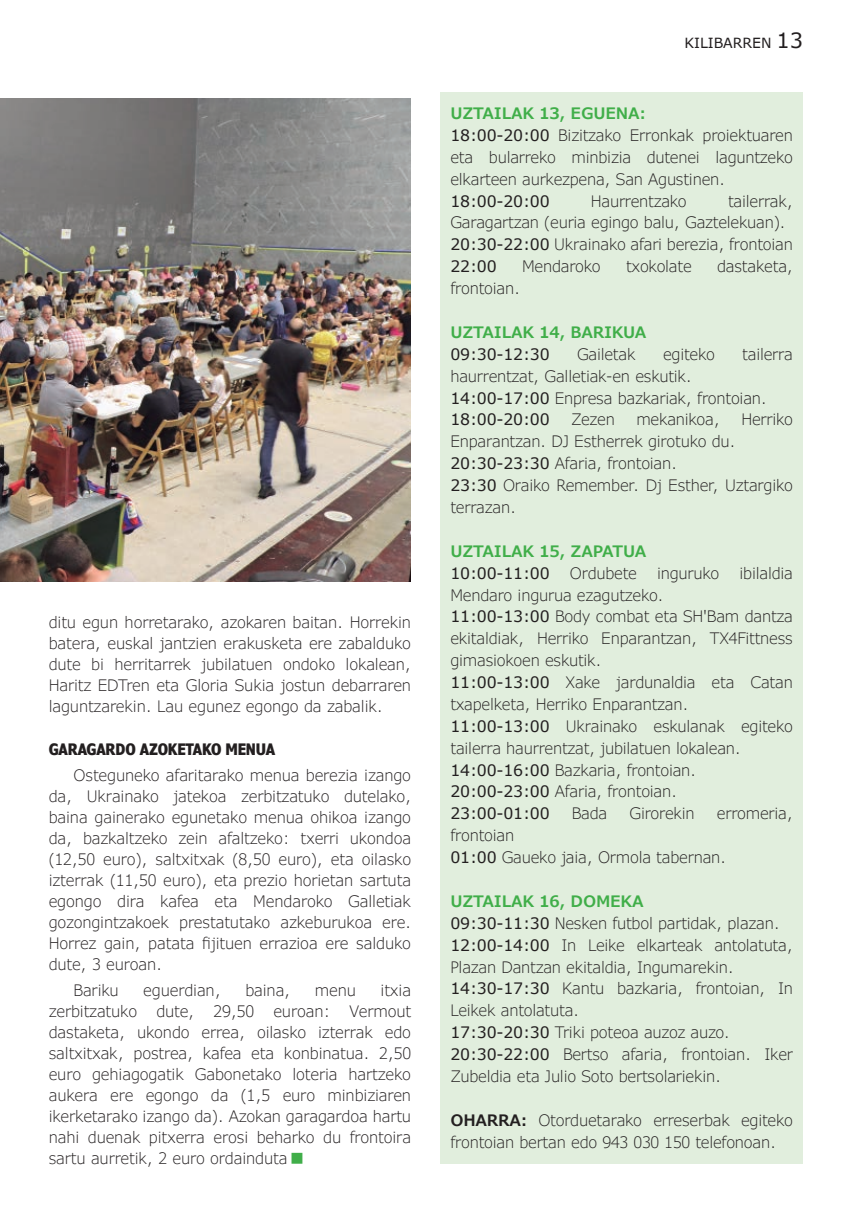
<style>
.page{position:relative;width:854px;height:1216px;background:#fff}
.page>*{position:absolute;margin:0;border:0;box-sizing:border-box;transform-origin:0 0}
.t1{font:300 15.75px/21px "Verdana Pro";letter-spacing:-.015em;color:#231f20}
.t2{font:600 15.75px "Verdana Pro";letter-spacing:-.015em;color:#40ae49}
.t3{font:15.75px "Verdana Pro";letter-spacing:-.015em;color:#231f20}
.t4{font:700 condensed 15.75px "Verdana Pro";letter-spacing:-.01em;color:#231f20}
.t5{font:14px "Verdana Pro";color:#231f20}
.s1{font-size:21px}
.s2{font-weight:400}
.s3{font-weight:600}
</style>
<div class="page">
<img style="left:0;top:98px;width:410px;height:483px">
<div style="left:440px;top:92px;width:362px;height:1071px;background:#e1eedd"></div>
<p class="t1" style="left:49px;top:612px;width:364px;text-align:justify">ditu egun horretarako, azokaren baitan. Horrekin batera, euskal jantzien erakusketa ere zabalduko dute bi herritarrek jubilatuen ondoko lokalean, Haritz EDTren eta Gloria Sukia jostun debarraren laguntzarekin. Lau egunez egongo da zabalik.</p>
<p class="t4" style="left:49px;top:739px;width:228px">GARAGARDO AZOKETAKO MENUA</p>
<p class="t1" style="left:49px;top:765px;width:364px;text-align:justify;text-indent:25px">Osteguneko afaritarako menua berezia izango da, Ukrainako jatekoa zerbitzatuko dutelako, baina gainerako egunetako menua ohikoa izango da, bazkaltzeko zein afaltzeko: txerri ukondoa (12,50 euro), saltxitxak (8,50 euro), eta oilasko izterrak (11,50 euro), eta prezio horietan sartuta egongo dira kafea eta Mendaroko Galletiak gozongintzakoek prestatutako azkeburukoa ere.<br>Horrez gain, patata fijituen errazioa ere salduko dute, 3 euroan.</p>
<p class="t1" style="left:73px;top:980px;width:47px">Bariku</p>
<p class="t1" style="left:143px;top:980px;width:79px">eguerdian,</p>
<p class="t1" style="left:245px;top:980px;width:47px">baina,</p>
<p class="t1" style="left:315px;top:980px;width:43px">menu</p>
<p class="t1" style="left:49px;top:980px;width:364px;text-align:justify;text-indent:332px">itxia zerbitzatuko dute, 29,50 euroan: Vermout dastaketa, ukondo errea, oilasko izterrak edo saltxitxak, postrea, kafea eta konbinatua. 2,50 euro gehiagogatik Gabonetako loteria hartzeko aukera ere egongo da (1,5 euro minbiziaren ikerketarako izango da). Azokan garagardoa hartu nahi duenak pitxerra erosi beharko du frontoira sartu aurretik, 2 euro ordainduta</p>
<p class="t5" style="left:684px;top:34px;width:120px">KILIBARREN <span class="s1">13</span></p>
<p class="t2" style="left:450px;top:103px;width:197px">UZTAILAK 13, EGUENA:</p>
<p class="t1" style="left:450px;top:124px;width:344px;line-height:21.9px;text-align:justify"><span class="s2">18:00-20:00</span> Bizitzako Erronkak proiektuaren eta bularreko minbizia dutenei laguntzeko elkarteen aurkezpena, San Agustinen.</p>
<p class="t3" style="left:450px;top:191px;width:101px">18:00-20:00</p>
<p class="t1" style="left:590px;top:190px;width:97px">Haurrentzako</p>
<p class="t1" style="left:450px;top:190px;width:344px;line-height:21.9px;text-indent:277px">tailerrak,<br>Garagartzan (euria egingo balu, Gaztelekuan).</p>
<p class="t1" style="left:450px;top:234px;width:344px"><span class="s2">20:30-22:00</span> Ukrainako afari berezia, frontoian</p>
<p class="t3" style="left:450px;top:256px;width:48px">22:00</p>
<p class="t1" style="left:522px;top:256px;width:80px">Mendaroko</p>
<p class="t1" style="left:626px;top:256px;width:67px">txokolate</p>
<p class="t1" style="left:717px;top:256px;width:77px">dastaketa,</p>
<p class="t1" style="left:450px;top:278px;width:71px">frontoian.</p>
<p class="t2" style="left:450px;top:322px;width:197px">UZTAILAK 14, BARIKUA</p>
<p class="t3" style="left:450px;top:344px;width:101px">09:30-12:30</p>
<p class="t1" style="left:577px;top:344px;width:60px">Gailetak</p>
<p class="t1" style="left:663px;top:344px;width:53px">egiteko</p>
<p class="t1" style="left:742px;top:344px;width:52px">tailerra</p>
<p class="t1" style="left:450px;top:365px;width:243px">haurrentzat, Galletiak-en eskutik.</p>
<p class="t1" style="left:450px;top:387px;width:318px"><span class="s2">14:00-17:00</span> Enpresa bazkariak, frontoian.</p>
<p class="t3" style="left:450px;top:409px;width:101px">18:00-20:00</p>
<p class="t1" style="left:571px;top:409px;width:45px">Zezen</p>
<p class="t1" style="left:636px;top:409px;width:85px">mekanikoa,</p>
<p class="t1" style="left:741px;top:409px;width:53px">Herriko</p>
<p class="t1" style="left:450px;top:431px;width:286px">Enparantzan. DJ Estherrek girotuko du.</p>
<p class="t1" style="left:450px;top:453px;width:228px"><span class="s2">20:30-23:30</span> Afaria, frontoian.</p>
<p class="t1" style="left:450px;top:474px;width:344px;line-height:21.9px"><span class="s2">23:30</span> Oraiko Remember. Dj Esther, Uztargiko terrazan.</p>
<p class="t2" style="left:450px;top:541px;width:197px">UZTAILAK 15, ZAPATUA</p>
<p class="t3" style="left:450px;top:563px;width:101px">10:00-11:00</p>
<p class="t1" style="left:569px;top:562px;width:69px">Ordubete</p>
<p class="t1" style="left:657px;top:562px;width:64px">inguruko</p>
<p class="t1" style="left:739px;top:562px;width:55px">ibilaldia</p>
<p class="t1" style="left:450px;top:584px;width:214px">Mendaro ingurua ezagutzeko.</p>
<p class="t1" style="left:450px;top:606px;width:344px;line-height:21.9px;text-align:justify"><span class="s2">11:00-13:00</span> Body combat eta SH'Bam dantza ekitaldiak, Herriko Enparantzan, TX4Fittness gimasiokoen eskutik.</p>
<p class="t1" style="left:450px;top:671px;width:344px;line-height:21.9px"><span class="s2">11:00-13:00</span> Xake jardunaldia eta Catan txapelketa, Herriko Enparantzan.</p>
<p class="t1" style="left:450px;top:715px;width:344px;line-height:21.9px"><span class="s2">11:00-13:00</span> Ukrainako eskulanak egiteko tailerra haurrentzat, jubilatuen lokalean.</p>
<p class="t1" style="left:450px;top:759px;width:247px"><span class="s2">14:00-16:00</span> Bazkaria, frontoian.</p>
<p class="t1" style="left:450px;top:781px;width:228px"><span class="s2">20:00-23:00</span> Afaria, frontoian.</p>
<p class="t3" style="left:450px;top:803px;width:101px">23:00-01:00</p>
<p class="t1" style="left:571px;top:803px;width:37px">Bada</p>
<p class="t1" style="left:629px;top:803px;width:67px">Girorekin</p>
<p class="t1" style="left:716px;top:803px;width:78px">erromeria,</p>
<p class="t1" style="left:450px;top:825px;width:65px">frontoian</p>
<p class="t1" style="left:450px;top:847px;width:277px"><span class="s2">01:00</span> Gaueko jaia, Ormola tabernan.</p>
<p class="t2" style="left:450px;top:891px;width:195px">UZTAILAK 16, DOMEKA</p>
<p class="t1" style="left:450px;top:912px;width:331px"><span class="s2">09:30-11:30</span> Nesken futbol partidak, plazan.</p>
<p class="t1" style="left:450px;top:934px;width:344px;line-height:21.9px"><span class="s2">12:00-14:00</span> In Leike elkarteak antolatuta,<br>Plazan Dantzan ekitaldia, Ingumarekin.</p>
<p class="t1" style="left:450px;top:978px;width:344px;line-height:21.9px"><span class="s2">14:30-17:30</span> Kantu bazkaria, frontoian, In<br>Leikek antolatuta.</p>
<p class="t1" style="left:450px;top:1022px;width:281px"><span class="s2">17:30-20:30</span> Triki poteoa auzoz auzo.</p>
<p class="t1" style="left:450px;top:1043px;width:344px;line-height:21.9px"><span class="s2">20:30-22:00</span> Bertso afaria, frontoian. Iker<br>Zubeldia eta Julio Soto bertsolariekin.</p>
<p class="t1" style="left:450px;top:1109px;width:344px;line-height:21.9px"><span class="s3">OHARRA:</span> Otorduetarako erreserbak egiteko frontoian bertan edo 943 030 150 telefonoan.</p>
</div>
